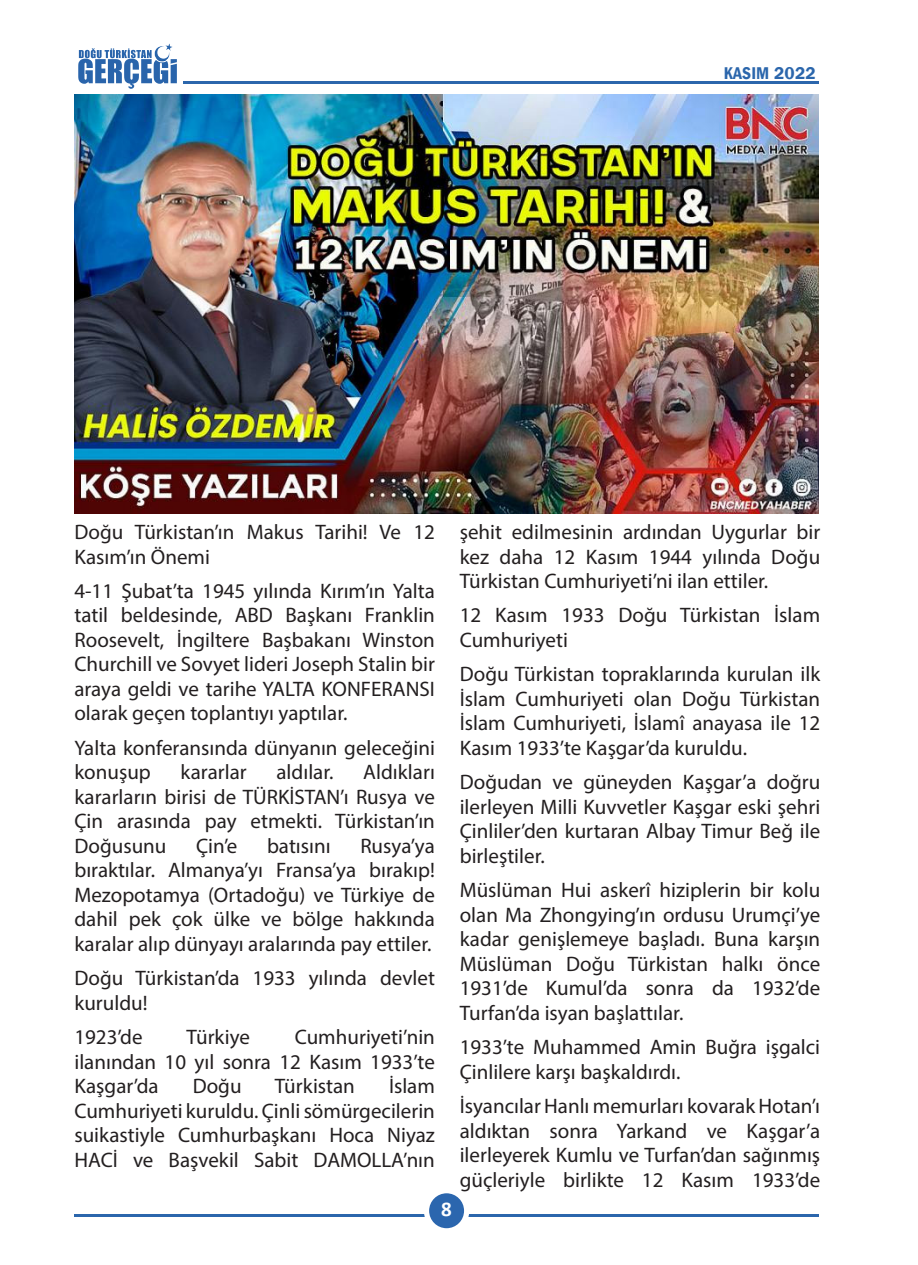
<style>
.page{position:relative;width:918px;height:1265px;background:#fff}
.page>*{position:absolute;margin:0;border:0;box-sizing:border-box;transform-origin:0 0}
.METİN{font:21px/24.5px "Myriad Pro";color:#231f20;text-align:justify}
.t1{font:700 21px "Calibri";color:#fff}
.t2{font:600 condensed 17.5px "Franklin Gothic";letter-spacing:.01em;color:#2b66ac}
.s1{font-stretch:normal}
</style>
<div class="page">
<hr style="left:74px;top:1214px;width:745px;height:2px;background:#2b66ac">
<div style="left:426px;top:1191px;width:41px;height:40px;background:#2b66ae;border-radius:50%"></div>
<div style="left:424px;top:1188px;width:45px;height:45px;border:5px solid #fff;border-radius:50%"></div>
<img style="left:78px;top:43px;width:99px;height:46px">
<hr style="left:183px;top:81px;width:636px;height:2px;background:#2b66ac">
<img style="left:74px;top:95px;width:745px;height:418px">
<p class="t2" style="left:724px;top:61px;width:93px">KASIM <span class="s1">2022</span></p>
<p class="METİN" style="left:74px;top:519px;width:362px">Doğu Türkistan’ın Makus Tarihi! Ve 12<br>Kasım’ın Önemi</p>
<p class="METİN" style="left:74px;top:578px;width:362px">4-11 Şubat’ta 1945 yılında Kırım’ın Yalta tatil beldesinde, ABD Başkanı Franklin Roosevelt, İngiltere Başbakanı Winston Churchill ve Sovyet lideri Joseph Stalin bir araya geldi ve tarihe YALTA KONFERANSI olarak geçen toplantıyı yaptılar.</p>
<p class="METİN" style="left:74px;top:735px;width:362px">Yalta konferansında dünyanın geleceğini konuşup</p>
<p class="METİN" style="left:74px;top:760px;width:362px;text-indent:289px">Aldıkları kararların birisi de TÜRKİSTAN’ı Rusya ve Çin arasında pay etmekti. Türkistan’ın Doğusunu</p>
<p class="METİN" style="left:181px;top:760px;width:68px">kararlar</p>
<p class="METİN" style="left:276px;top:760px;width:59px">aldılar.</p>
<p class="METİN" style="left:196px;top:833px;width:43px">Çin’e</p>
<p class="METİN" style="left:267px;top:833px;width:65px">batısını</p>
<p class="METİN" style="left:74px;top:833px;width:362px;text-indent:286px">Rusya’ya bıraktılar. Almanya’yı Fransa’ya bırakıp!<br>Mezopotamya (Ortadoğu) ve Türkiye de dahil pek çok ülke ve bölge hakkında karalar alıp dünyayı aralarında pay ettiler.</p>
<p class="METİN" style="left:74px;top:966px;width:362px">Doğu Türkistan’da 1933 yılında devlet kuruldu!</p>
<p class="METİN" style="left:74px;top:1025px;width:70px">1923’de</p>
<p class="METİN" style="left:187px;top:1025px;width:65px">Türkiye</p>
<p class="METİN" style="left:74px;top:1025px;width:362px;text-indent:220px">Cumhuriyeti’nin ilanından 10 yıl sonra 12 Kasım 1933’te Kaşgar’da</p>
<p class="METİN" style="left:74px;top:1074px;width:362px;text-indent:314px">İslam Cumhuriyeti kuruldu. Çinli sömürgecilerin suikastiyle Cumhurbaşkanı Hoca Niyaz HACİ ve Başvekil Sabit DAMOLLA’nın</p>
<p class="METİN" style="left:193px;top:1074px;width:50px">Doğu</p>
<p class="METİN" style="left:275px;top:1074px;width:82px">Türkistan</p>
<p class="t1" style="left:441px;top:1194px;width:12px">8</p>
<p class="METİN" style="left:460px;top:519px;width:362px">şehit edilmesinin ardından Uygurlar bir kez daha 12 Kasım 1944 yılında Doğu Türkistan Cumhuriyeti’ni ilan ettiler.</p>
<p class="METİN" style="left:460px;top:603px;width:362px">12 Kasım 1933 Doğu Türkistan İslam<br>Cumhuriyeti</p>
<p class="METİN" style="left:460px;top:662px;width:362px">Doğu Türkistan topraklarında kurulan ilk İslam Cumhuriyeti olan Doğu Türkistan İslam Cumhuriyeti, İslamî anayasa ile 12<br>Kasım 1933’te Kaşgar’da kuruldu.</p>
<p class="METİN" style="left:460px;top:770px;width:362px">Doğudan ve güneyden Kaşgar’a doğru ilerleyen Milli Kuvvetler Kaşgar eski şehri Çinliler’den kurtaran Albay Timur Beğ ile birleştiler.</p>
<p class="METİN" style="left:460px;top:878px;width:362px">Müslüman Hui askerî hiziplerin bir kolu olan Ma Zhongying’ın ordusu Urumçi’ye kadar genişlemeye başladı. Buna karşın Müslüman Doğu Türkistan halkı önce 1931’de Kumul’da sonra da 1932’de Turfan’da isyan başlattılar.</p>
<p class="METİN" style="left:460px;top:1035px;width:362px">1933’te Muhammed Amin Buğra işgalci<br>Çinlilere karşı başkaldırdı.</p>
<p class="METİN" style="left:460px;top:1093px;width:362px">İsyancılar Hanlı memurları kovarak Hotan’ı aldıktan sonra Yarkand ve Kaşgar’a ilerleyerek Kumlu ve Turfan’dan sağınmış güçleriyle birlikte 12 Kasım 1933’de</p>
</div>
